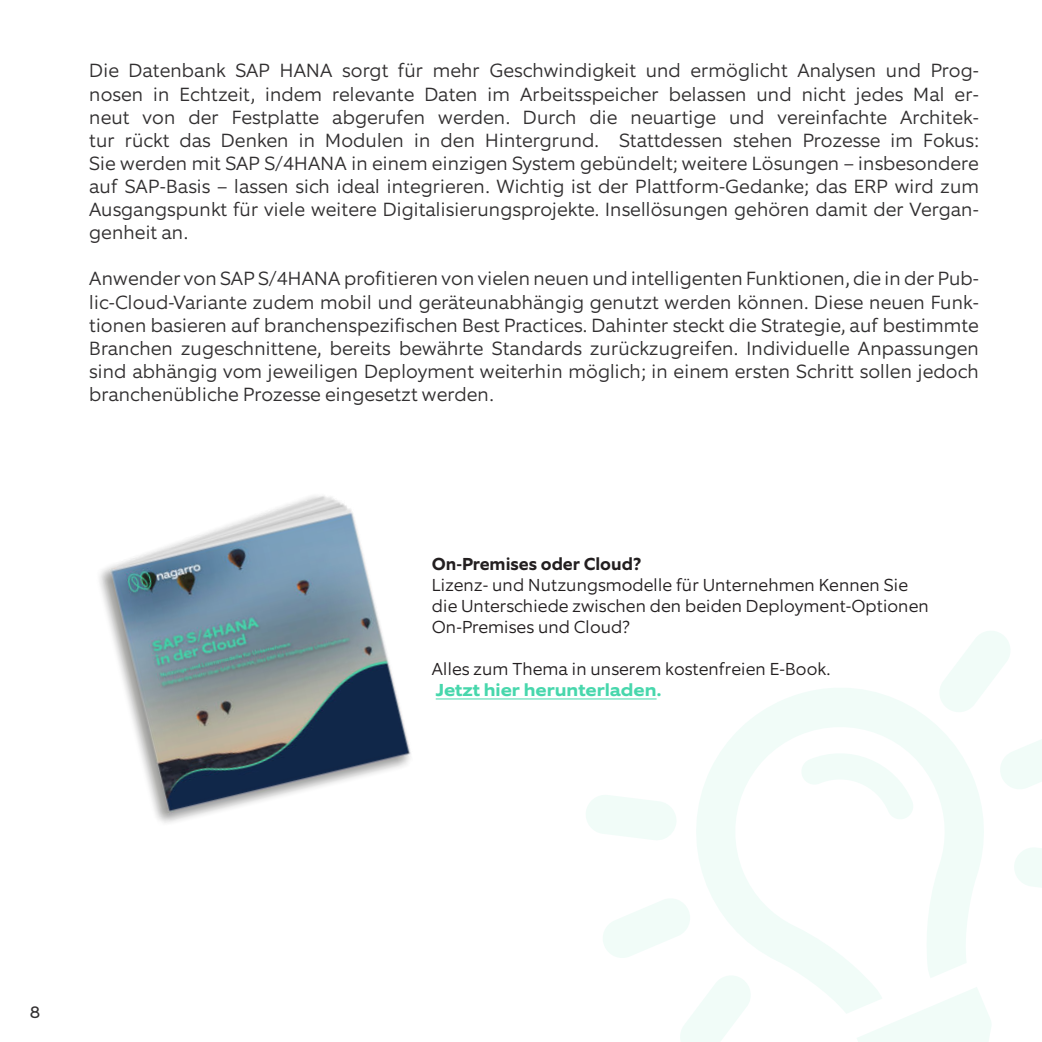
<style>
.page{position:relative;width:1042px;height:1042px;background:#fff}
.page>*{position:absolute;margin:0;border:0;box-sizing:border-box;transform-origin:0 0}
.t1{font:300 19.25px/23.1px "Equip";color:#312f30;text-align:justify}
.t2{font:300 17.5px/21px "Equip";color:#231f20}
.t3{font:700 17.5px "Equip Extended";color:#47d7ac}
.t4{font:700 17.5px "Equip";color:#231f20}
.t5{font:17.5px "Basic Sans";color:#312f30}
</style>
<div class="page">
<img style="left:99px;top:496px;width:381px;height:327px">
<svg style="left:584px;top:631px;width:458px;height:411px"></svg>
<hr style="left:436px;top:698px;width:220px;height:1px;background:#47d7ac">
<p class="t1" style="left:89px;top:60px;width:891px">Die Datenbank SAP HANA sorgt für mehr Geschwindigkeit und ermöglicht Analysen und Prog&shy;nosen in Echtzeit, indem relevante Daten im Arbeitsspeicher belassen und nicht jedes Mal er&shy;neut von der Festplatte abgerufen werden. Durch die neuartige und vereinfachte Architek&shy;tur rückt das Denken in Modulen in den Hintergrund. Stattdessen stehen Prozesse im Fokus:<br>Sie werden mit SAP S/4HANA in einem einzigen System gebündelt; weitere Lösungen – insbesondere auf SAP-Basis – lassen sich ideal integrieren. Wichtig ist der Plattform-Gedanke; das ERP wird zum Ausgangspunkt für viele weitere Digitalisierungsprojekte. Insellösungen gehören damit der Vergan&shy;genheit an.</p>
<p class="t1" style="left:89px;top:268px;width:891px">Anwender von SAP S/4HANA profitieren von vielen neuen und intelligenten Funktionen, die in der Pub&shy;lic-Cloud-Variante zudem mobil und geräteunabhängig genutzt werden können. Diese neuen Funk&shy;tionen basieren auf branchenspezifischen Best Practices. Dahinter steckt die Strategie, auf bestimmte Branchen zugeschnittene, bereits bewährte Standards zurückzugreifen. Individuelle Anpassungen sind abhängig vom jeweiligen Deployment weiterhin möglich; in einem ersten Schritt sollen jedoch branchenübliche Prozesse eingesetzt werden.</p>
<p class="t4" style="left:432px;top:557px;width:211px">On-Premises oder Cloud?</p>
<p class="t2" style="left:432px;top:575px;width:498px">Lizenz- und Nutzungsmodelle für Unternehmen Kennen Sie die Unterschiede zwischen den beiden Deployment-Optionen<br>On-Premises und Cloud?</p>
<p class="t2" style="left:432px;top:659px;width:400px">Alles zum Thema in unserem kostenfreien E-Book.</p>
<p class="t3" style="left:436px;top:683px;width:227px">Jetzt hier herunterladen.</p>
<p class="t5" style="left:30px;top:1001px;width:12px">8</p>
</div>
